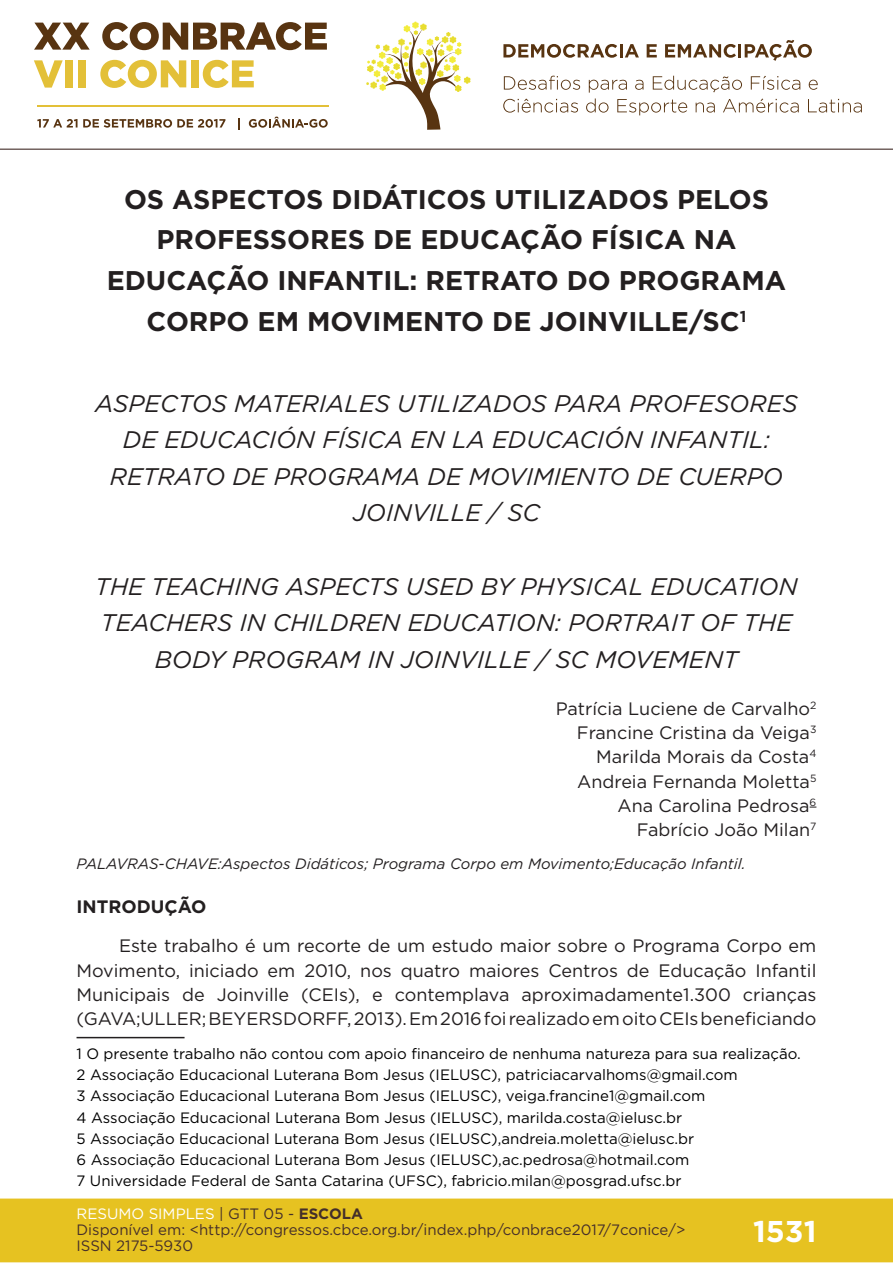
<style>
.page{position:relative;width:893px;height:1263px;background:#fff}
.page>*{position:absolute;margin:0;border:0;box-sizing:border-box;transform-origin:0 0}
.t1{font:700 30px "Gotham";color:#fff}
.t2{font:700 27px/40.7px "Gotham";color:#231f20;text-align:center}
.t3{font:italic 24px/36.2px "Gotham";color:#231f20;text-align:center}
.t4{font:18px/24.2px "Gotham";color:#231f20;text-align:right}
.t5{font:700 18px "Gotham";color:#231f20}
.t6{font:15px/21.3px "Gotham";color:#000001}
.t7{font:15px/16px "Gotham";color:#462f2a}
.t8{font:italic 15px "Gotham";color:#231f20}
.s1{color:#fff}
.s2{color:#442f2a}
.s3{font-weight:700;color:#442f2a}
</style>
<div class="page">
<div style="left:0;top:1198px;width:893px;height:64px;background:#e6c221;border:2px solid #e6c221"></div>
<svg style="left:34px;top:23px;width:56px;height:27px"></svg>
<svg style="left:102px;top:22px;width:225px;height:28px"></svg>
<svg style="left:34px;top:60px;width:29px;height:28px"></svg>
<div style="left:65px;top:60px;width:8px;height:27px;background:#e3c038"></div>
<div style="left:78px;top:60px;width:8px;height:27px;background:#e3c038"></div>
<svg style="left:100px;top:60px;width:86px;height:28px"></svg>
<div style="left:191px;top:60px;width:8px;height:27px;background:#e3c038"></div>
<svg style="left:203px;top:60px;width:51px;height:28px"></svg>
<svg style="left:37px;top:119px;width:188px;height:9px"></svg>
<svg style="left:238px;top:118px;width:2px;height:11px"></svg>
<svg style="left:249px;top:117px;width:79px;height:11px"></svg>
<hr style="left:37px;top:105px;width:291px;height:2px;background:#e3c038">
<svg style="left:366px;top:21px;width:105px;height:109px"></svg>
<svg style="left:503px;top:44px;width:136px;height:14px"></svg>
<svg style="left:647px;top:44px;width:10px;height:13px"></svg>
<svg style="left:665px;top:40px;width:147px;height:21px"></svg>
<svg style="left:504px;top:76px;width:76px;height:14px"></svg>
<svg style="left:809px;top:80px;width:9px;height:10px"></svg>
<svg style="left:503px;top:99px;width:75px;height:14px"></svg>
<svg style="left:586px;top:76px;width:214px;height:39px"></svg>
<svg style="left:808px;top:99px;width:54px;height:14px"></svg>
<hr style="left:0;top:149px;width:893px;height:1px;background:#442f2a">
<hr style="left:77px;top:1037px;width:108px;height:1px;background:#231f20">
<h2 class="t2" style="left:107px;top:179px;width:681px">OS ASPECTOS DIDÁTICOS UTILIZADOS PELOS PROFESSORES DE EDUCAÇÃO FÍSICA NA EDUCAÇÃO INFANTIL: RETRATO DO PROGRAMA CORPO EM MOVIMENTO DE JOINVILLE/SC<sup>1</sup></h2>
<h3 class="t3" style="left:95px;top:385px;width:704px">ASPECTOS MATERIALES UTILIZADOS PARA PROFESORES DE EDUCACIÓN FÍSICA EN LA EDUCACIÓN INFANTIL:<br>RETRATO DE PROGRAMA DE MOVIMIENTO DE CUERPO JOINVILLE / SC</h3>
<h3 class="t3" style="left:95px;top:568px;width:704px">THE TEACHING ASPECTS USED BY PHYSICAL EDUCATION<br>TEACHERS IN CHILDREN EDUCATION: PORTRAIT OF THE<br>BODY PROGRAM IN JOINVILLE / SC MOVEMENT</h3>
<p class="t4" style="left:556px;top:696px;width:262px">Patrícia Luciene de Carvalho<sup>2<br></sup>Francine Cristina da Veiga<sup>3<br></sup>Marilda Morais da Costa<sup>4<br></sup>Andreia Fernanda Moletta<sup>5<br></sup>Ana Carolina Pedrosa<sup>6<br></sup>Fabrício João Milan<sup>7</sup></p>
<p class="t8" style="left:77px;top:854px;width:671px">PALAVRAS-CHAVE:Aspectos Didáticos; Programa Corpo em Movimento;Educação Infantil.</p>
<p class="t5" style="left:77px;top:895px;width:131px">INTRODUÇÃO</p>
<p class="t4" style="left:77px;top:933px;width:741px;text-align:justify;text-indent:43px">Este trabalho é um recorte de um estudo maior sobre o Programa Corpo em Movimento, iniciado em 2010, nos quatro maiores Centros de Educação Infantil Municipais de Joinville (CEIs), e contemplava aproximadamente1.300 crianças (GAVA;ULLER; BEYERSDORFF, 2013). Em 2016 foi realizado em oito CEIs beneficiando</p>
<p class="t6" style="left:77px;top:1042px;width:726px">1 O presente trabalho não contou com apoio financeiro de nenhuma natureza para sua realização.<br>2 Associação Educacional Luterana Bom Jesus (IELUSC), patriciacarvalhoms@gmail.com<br>3 Associação Educacional Luterana Bom Jesus (IELUSC), veiga.francine1@gmail.com<br>4 Associação Educacional Luterana Bom Jesus (IELUSC), marilda.costa@ielusc.br<br>5 Associação Educacional Luterana Bom Jesus (IELUSC),andreia.moletta@ielusc.br<br>6 Associação Educacional Luterana Bom Jesus (IELUSC),ac.pedrosa@hotmail.com<br>7 Universidade Federal de Santa Catarina (UFSC), fabricio.milan@posgrad.ufsc.br</p>
<p class="t7" style="left:77px;top:1205px;width:610px"><span class="s1">RESUMO SIMPLES</span> <span class="s2">| GTT 05 -</span> <span class="s3">ESCOLA<br></span>Disponível em: &lt;http://congressos.cbce.org.br/index.php/conbrace2017/7conice/&gt;<br>ISSN 2175-5930</p>
<h1 class="t1" style="left:753px;top:1212px;width:65px">1531</h1>
</div>
